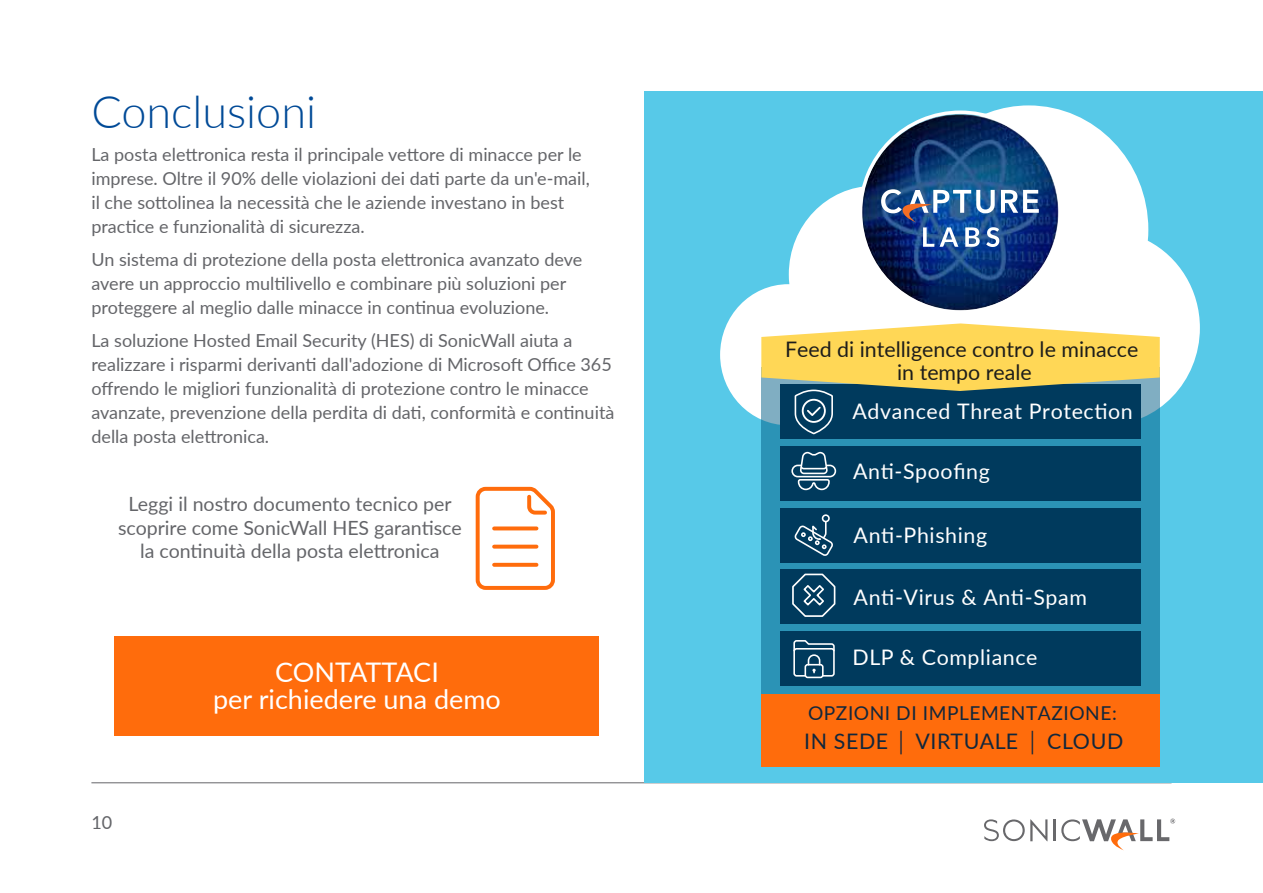
<style>
.page{position:relative;width:1263px;height:893px;background:#fff}
.page>*{position:absolute;margin:0;border:0;box-sizing:border-box;transform-origin:0 0}
.t1{font:300 45px "Lato";color:#004a97}
.t2{font:27px/27px "Lato";color:#fff;text-align:center}
.t3{font:21.45px "Lato";letter-spacing:.03em;color:#fff}
.t4{font:21.45px/23.1px "Lato";color:#1d1d1b;text-align:center}
.t5{font:21.45px "Lato";letter-spacing:.03em;color:#12273c}
.t6{font:19.65px/23.5px "Lato";color:#646569;text-align:center}
.t7{font:19.2px "Lato";letter-spacing:.03em;color:#12273c}
.t8{font:18px/24px "Lato";color:#646569}
</style>
<div class="page">
<hr style="left:91px;top:782px;width:1080px;height:1px;background:#646569">
<hr style="left:1053px;top:819px;width:2px;height:22px;background:#68686b">
<svg style="left:984px;top:819px;width:63px;height:22px"></svg>
<svg style="left:1061px;top:819px;width:114px;height:31px"></svg>
<div style="left:644px;top:91px;width:619px;height:691px;background:#57c9e8"></div>
<svg style="left:720px;top:105px;width:480px;height:315px"></svg>
<svg style="left:859px;top:111px;width:203px;height:203px;background:#50709a"></svg>
<svg style="left:761px;top:435px;width:399px;height:259px;background:#278caf"></svg>
<div style="left:780px;top:384px;width:361px;height:54px;background:#003a5d"></div>
<div style="left:780px;top:446px;width:361px;height:54px;background:#003a5d"></div>
<div style="left:780px;top:508px;width:361px;height:54px;background:#003a5d"></div>
<div style="left:780px;top:570px;width:361px;height:54px;background:#003a5d"></div>
<div style="left:780px;top:632px;width:361px;height:54px;background:#003a5d"></div>
<div style="left:761px;top:694px;width:399px;height:72px;background:#ff6c0c"></div>
<div style="left:822px;top:514px;width:8px;height:8px;border:2px solid #fff;border-radius:50%"></div>
<svg style="left:794px;top:520px;width:39px;height:36px"></svg>
<div style="left:791px;top:465px;width:45px;height:12px;border:2px solid #fff;border-radius:6px"></div>
<svg style="left:797px;top:451px;width:33px;height:40px"></svg>
<svg style="left:761px;top:323px;width:399px;height:112px"></svg>
<svg style="left:792px;top:573px;width:44px;height:44px"></svg>
<div style="left:793px;top:648px;width:42px;height:29px;border:2px solid #fff;border-radius:2px"></div>
<div style="left:804px;top:664px;width:20px;height:14px;border:2px solid #fff;border-radius:2px"></div>
<svg style="left:793px;top:640px;width:42px;height:33px"></svg>
<div style="left:115px;top:636px;width:484px;height:100px;background:#ff6c0c"></div>
<svg style="left:475px;top:486px;width:80px;height:104px"></svg>
<svg style="left:494px;top:526px;width:42px;height:4px"></svg>
<svg style="left:494px;top:545px;width:42px;height:4px"></svg>
<svg style="left:494px;top:563px;width:42px;height:4px"></svg>
<h1 class="t1" style="left:91px;top:80px;width:226px">Conclusioni</h1>
<p class="t8" style="left:91px;top:141px;width:500px">La posta elettronica resta il principale vettore di minacce per le imprese. Oltre il 90% delle violazioni dei dati parte da un'e-mail, il che sottolinea la necessità che le aziende investano in best practice e funzionalità di sicurezza.</p>
<p class="t8" style="left:91px;top:246px;width:492px">Un sistema di protezione della posta elettronica avanzato deve avere un approccio multilivello e combinare più soluzioni per proteggere al meglio dalle minacce in continua evoluzione.</p>
<p class="t8" style="left:91px;top:327px;width:524px">La soluzione Hosted Email Security (HES) di SonicWall aiuta a realizzare i risparmi derivanti dall'adozione di Microsoft Office 365 offrendo le migliori funzionalità di protezione contro le minacce avanzate, prevenzione della perdita di dati, conformità e continuità della posta elettronica.</p>
<p class="t6" style="left:118px;top:492px;width:345px">Leggi il nostro documento tecnico per scoprire come SonicWall HES garantisce la continuità della posta elettronica</p>
<p class="t8" style="left:91px;top:810px;width:22px">10</p>
<h2 class="t2" style="left:213px;top:658px;width:289px">CONTATTACI<br>per richiedere una demo</h2>
<p class="t4" style="left:785px;top:337px;width:355px">Feed di intelligence contro le minacce in tempo reale</p>
<p class="t3" style="left:852px;top:396px;width:282px">Advanced Threat Protection</p>
<p class="t3" style="left:853px;top:456px;width:138px">Anti-Spoofing</p>
<p class="t3" style="left:854px;top:520px;width:135px">Anti-Phishing</p>
<p class="t3" style="left:854px;top:581px;width:235px">Anti-Virus &amp; Anti-Spam</p>
<p class="t3" style="left:852px;top:642px;width:186px">DLP &amp; Compliance</p>
<p class="t7" style="left:808px;top:700px;width:310px">OPZIONI DI IMPLEMENTAZIONE:</p>
<p class="t5" style="left:804px;top:726px;width:320px">IN SEDE │ VIRTUALE │ CLOUD</p>
</div>
